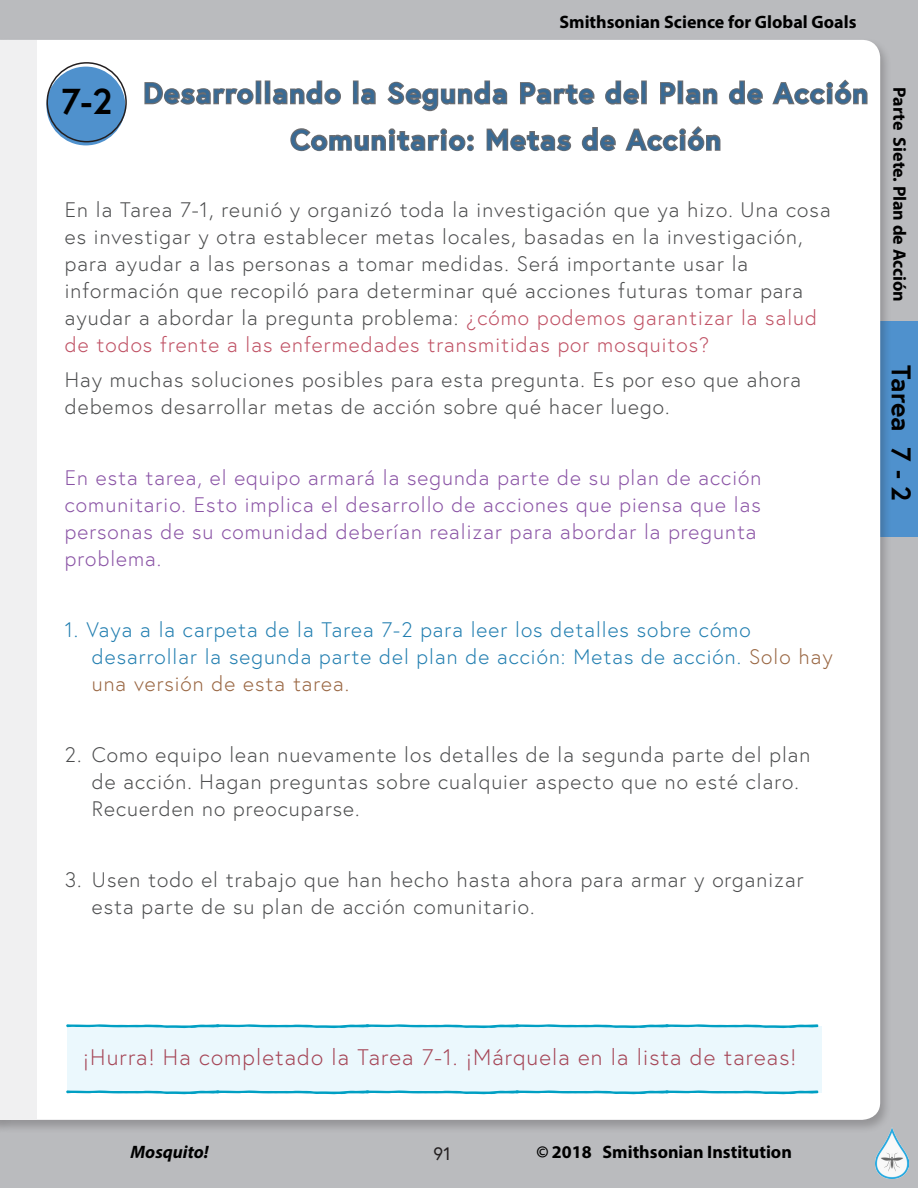
<style>
.page{position:relative;width:918px;height:1188px;background:#babbbe}
.page>*{position:absolute;margin:0;border:0;box-sizing:border-box;transform-origin:0 0}
.t1{font:700 28.5px/46.5px "Vpfnhr Europa";letter-spacing:.05em;color:#396a94}
.t2{font:700 27px "Vpfnhr Europa";letter-spacing:-.01em;color:#000}
.t3{font:300 22.5px "Rdwbdb Europa";letter-spacing:.05em;color:#a54556}
.t4{font:300 21px/27px "Rdwbdb Europa";letter-spacing:.05em;color:#4b4c4d}
.t5{font:300 21px/27px "Rdwbdb Europa";letter-spacing:.05em;color:#8a53a5}
.t6{font:300 21px/27px "Rdwbdb Europa";letter-spacing:.05em;color:#217eb0}
.t7{font:700 18px "Kfsrbd Myriad Pro";color:#000}
.t8{font:italic 700 18px "Cklnbq Myriad Pro";color:#000}
.t9{font:18px "Jstjyd Europa";color:#231f20}
.s1{font-size:36px;color:#000}
.s2{color:#bf5063}
.s3{color:#996642}
.s4{font-family:"Cklnbq Myriad Pro";font-style:italic}
</style>
<div class="page">
<div style="left:871px;top:321px;width:47px;height:216px;background:#4f91cd"></div>
<div style="left:0;top:37px;width:892px;height:1097px;background:#231f20;opacity:.25"></div>
<div style="left:36px;top:40px;width:844px;height:1080px;background:#fff"></div>
<div style="left:0;top:40px;width:36px;height:1080px;background:#f0f0f1"></div>
<img style="left:875px;top:1127px;width:34px;height:52px">
<div style="left:46px;top:67px;width:79px;height:78px;background:#4f91cd;border-radius:50%"></div>
<div style="left:46px;top:62px;width:81px;height:80px;border:2px solid #231f20;border-radius:50%"></div>
<svg style="left:143px;top:78px;width:112px;height:31px;background:#cfd0d1"></svg>
<div style="left:256px;top:80px;width:5px;height:24px;border:2px solid #6c6d70"></div>
<div style="left:265px;top:80px;width:5px;height:24px;border:2px solid #6c6d70"></div>
<svg style="left:272px;top:79px;width:70px;height:27px;background:#c7c8c9"></svg>
<div style="left:353px;top:80px;width:6px;height:24px;border:2px solid #6c6d70"></div>
<svg style="left:360px;top:87px;width:17px;height:19px"></svg>
<svg style="left:387px;top:79px;width:121px;height:35px;background:#d0d0d1"></svg>
<svg style="left:519px;top:78px;width:77px;height:35px;background:#d3d4d5"></svg>
<svg style="left:604px;top:79px;width:36px;height:30px"></svg>
<div style="left:641px;top:80px;width:6px;height:24px;border:2px solid #6c6d70"></div>
<svg style="left:659px;top:81px;width:18px;height:24px"></svg>
<div style="left:678px;top:80px;width:5px;height:24px;border:2px solid #6c6d70"></div>
<svg style="left:684px;top:87px;width:35px;height:19px"></svg>
<svg style="left:728px;top:79px;width:36px;height:30px"></svg>
<svg style="left:771px;top:78px;width:98px;height:28px;background:#cbcbcc"></svg>
<svg style="left:289px;top:124px;width:186px;height:36px;background:#d7d7d8"></svg>
<svg style="left:485px;top:127px;width:87px;height:33px;background:#cecfd0"></svg>
<svg style="left:581px;top:126px;width:36px;height:29px"></svg>
<svg style="left:624px;top:124px;width:98px;height:29px;background:#cdcdce"></svg>
<div style="left:67px;top:1027px;width:754px;height:66px;background:#ebf8fd"></div>
<svg style="left:66px;top:1024px;width:753px;height:5px"></svg>
<svg style="left:66px;top:1090px;width:753px;height:5px;background:#7dcee0"></svg>
<p class="t7" style="left:559px;top:11px;width:299px">Smithsonian Science for Global Goals</p>
<h2 class="t1" style="left:291px;top:69px;width:579px;text-indent:-229px"><span class="s1">7-2</span> Desarrollando la Segunda Parte del Plan de Acción<br>Comunitario: Metas de Acción</h2>
<p class="t4" style="left:65px;top:196px;width:767px">En la Tarea 7-1, reunió y organizó toda la investigación que ya hizo. Una cosa es investigar y otra establecer metas locales, basadas en la investigación, para ayudar a las personas a tomar medidas. Será importante usar la información que recopiló para determinar qué acciones futuras tomar para ayudar a abordar la pregunta problema: <span class="s2">¿cómo podemos garantizar la salud de todos frente a las enfermedades transmitidas por mosquitos?</span></p>
<p class="t4" style="left:65px;top:366px;width:738px">Hay muchas soluciones posibles para esta pregunta. Es por eso que ahora debemos desarrollar metas de acción sobre qué hacer luego.</p>
<p class="t5" style="left:65px;top:464px;width:698px">En esta tarea, el equipo armará la segunda parte de su plan de acción comunitario. Esto implica el desarrollo de acciones que piensa que las personas de su comunidad deberían realizar para abordar la pregunta problema.</p>
<p class="t6" style="left:92px;top:616px;width:742px;text-indent:-27px">1. Vaya a la carpeta de la Tarea 7-2 para leer los detalles sobre cómo desarrollar la segunda parte del plan de acción: Metas de acción. <span class="s3">Solo hay una versión de esta tarea.</span></p>
<p class="t4" style="left:92px;top:741px;width:720px;text-indent:-27px">2. Como equipo lean nuevamente los detalles de la segunda parte del plan de acción. Hagan preguntas sobre cualquier aspecto que no esté claro.<br>Recuerden no preocuparse.</p>
<p class="t4" style="left:92px;top:866px;width:713px;text-indent:-27px">3. Usen todo el trabajo que han hecho hasta ahora para armar y organizar esta parte de su plan de acción comunitario.</p>
<p class="t7" style="left:911px;top:87px;width:216px;rotate:90deg">Parte Siete. Plan de Acción</p>
<p class="t2" style="left:920px;top:365px;width:138px;rotate:90deg">Tarea 7 - 2</p>
<p class="t3" style="left:83px;top:1044px;width:714px">¡Hurra! Ha completado la Tarea 7-1. ¡Márquela en la lista de tareas!</p>
<p class="t8" style="left:130px;top:1140px;width:80px">Mosquito!</p>
<p class="t7" style="left:536px;top:1140px;width:257px"><span class="s4">©</span> 2018 Smithsonian Institution</p>
<p class="t9" style="left:434px;top:1142px;width:19px">91</p>
</div>
